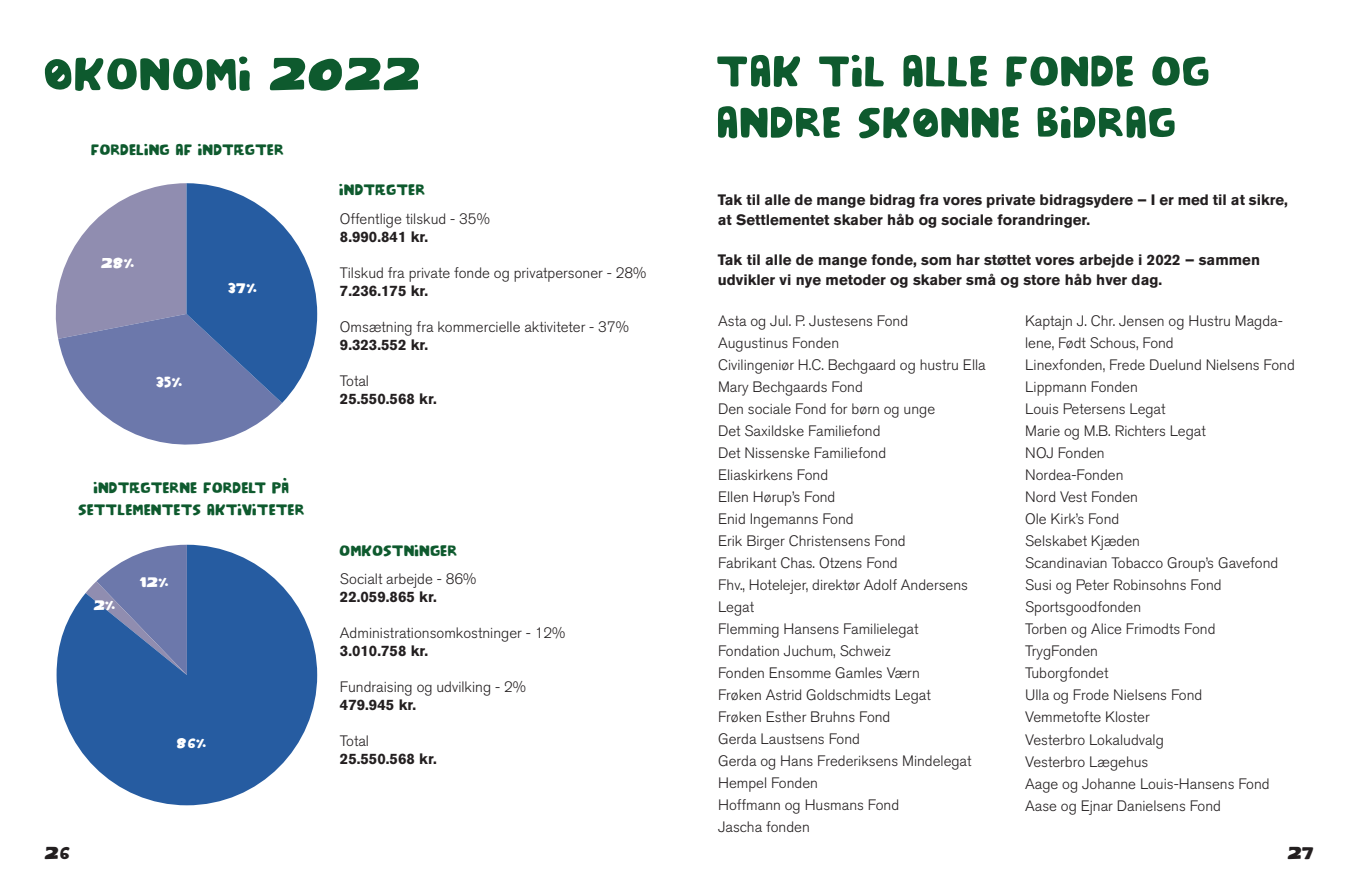
<style>
.page{position:relative;width:1347px;height:886px;background:#fff}
.page>*{position:absolute;margin:0;border:0;box-sizing:border-box;transform-origin:0 0}
.t1{font:56.25px "Saxogade 2023";color:#0e5a2e}
.t2{font:52.5px/51.2px "Saxogade 2023";color:#0e5a2e}
.t3{font:21.25px "Saxogade 2023";color:#231f20}
.t4{font:18.75px "Saxogade 2023";color:#0e5a2e}
.t5{font:17.5px "Saxogade 2023";color:#fff}
.t6{font:16.88px "Saxogade 2023";color:#fff}
.t7{font:300 15px/22px "Akzidenz Grotesk BE";color:#231f20}
.t8{font:700 15px/20px "Akzidenz Grotesk BE";color:#231f20}
</style>
<div class="page">
<svg style="left:55px;top:183px;width:262px;height:262px"></svg>
<svg style="left:57px;top:545px;width:260px;height:260px;fill:#265ca1"></svg>
<p class="t1" style="left:45px;top:45px;width:379px">ØKONOMI 2022</p>
<p class="t4" style="left:91px;top:140px;width:195px">FORDELING AF INDTÆGTER</p>
<p class="t5" style="left:102px;top:254px;width:35px">28%</p>
<p class="t5" style="left:157px;top:373px;width:28px">35%</p>
<p class="t5" style="left:229px;top:279px;width:30px">37%</p>
<p class="t4" style="left:94px;top:477px;width:197px">INDTÆGTERNE FORDELT PÅ</p>
<p class="t4" style="left:79px;top:500px;width:228px">SETTLEMENTETS AKTIVITETER</p>
<p class="t6" style="left:94px;top:596px;width:23px">2%</p>
<p class="t6" style="left:140px;top:573px;width:30px">12%</p>
<p class="t6" style="left:177px;top:734px;width:31px">86%</p>
<p class="t4" style="left:340px;top:180px;width:87px">INDTÆGTER</p>
<p class="t7" style="left:340px;top:208px;width:151px">Offentlige tilskud - 35%</p>
<p class="t8" style="left:340px;top:227px;width:90px">8.990.841 kr.</p>
<p class="t7" style="left:340px;top:262px;width:308px">Tilskud fra private fonde og privatpersoner - 28%</p>
<p class="t8" style="left:340px;top:281px;width:90px">7.236.175 kr.</p>
<p class="t7" style="left:340px;top:316px;width:290px">Omsætning fra kommercielle aktiviteter - 37%</p>
<p class="t8" style="left:340px;top:335px;width:90px">9.323.552 kr.</p>
<p class="t7" style="left:340px;top:370px;width:31px">Total</p>
<p class="t8" style="left:340px;top:389px;width:98px">25.550.568 kr.</p>
<p class="t4" style="left:340px;top:541px;width:119px">OMKOSTNINGER</p>
<p class="t7" style="left:340px;top:568px;width:138px">Socialt arbejde - 86%</p>
<p class="t8" style="left:340px;top:587px;width:98px">22.059.865 kr.</p>
<p class="t7" style="left:340px;top:622px;width:227px">Administrationsomkostninger - 12%</p>
<p class="t8" style="left:340px;top:641px;width:90px">3.010.758 kr.</p>
<p class="t7" style="left:340px;top:676px;width:187px">Fundraising og udvilking - 2%</p>
<p class="t8" style="left:340px;top:695px;width:78px">479.945 kr.</p>
<p class="t7" style="left:340px;top:730px;width:31px">Total</p>
<p class="t8" style="left:340px;top:749px;width:98px">25.550.568 kr.</p>
<p class="t2" style="left:717px;top:43px;width:496px">TAK TIL ALLE FONDE OG<br>ANDRE SKØNNE BIDRAG</p>
<p class="t8" style="left:717px;top:190px;width:572px">Tak til alle de mange bidrag fra vores private bidragsydere – I er med til at sikre, at Settlementet skaber håb og sociale forandringer.</p>
<p class="t8" style="left:717px;top:250px;width:544px">Tak til alle de mange fonde, som har støttet vores arbejde i 2022 – sammen</p>
<p class="t8" style="left:717px;top:270px;width:446px">udvikler vi nye metoder og skaber små og store håb hver dag.</p>
<p class="t7" style="left:718px;top:310px;width:192px">Asta og Jul. P. Justesens Fond</p>
<p class="t7" style="left:718px;top:332px;width:123px">Augustinus Fonden</p>
<p class="t7" style="left:718px;top:354px;width:269px">Civilingeniør H.C. Bechgaard og hustru Ella<br>Mary Bechgaards Fond</p>
<p class="t7" style="left:718px;top:398px;width:219px">Den sociale Fond for børn og unge</p>
<p class="t7" style="left:718px;top:420px;width:164px">Det Saxildske Familiefond</p>
<p class="t7" style="left:718px;top:442px;width:170px">Det Nissenske Familiefond</p>
<p class="t7" style="left:718px;top:464px;width:112px">Eliaskirkens Fond</p>
<p class="t7" style="left:718px;top:486px;width:119px">Ellen Hørup’s Fond</p>
<p class="t7" style="left:718px;top:508px;width:137px">Enid Ingemanns Fond</p>
<p class="t7" style="left:718px;top:530px;width:189px">Erik Birger Christensens Fond</p>
<p class="t7" style="left:718px;top:552px;width:181px">Fabrikant Chas. Otzens Fond</p>
<p class="t7" style="left:718px;top:574px;width:251px">Fhv., Hotelejer, direktør Adolf Andersens<br>Legat</p>
<p class="t7" style="left:718px;top:618px;width:202px">Flemming Hansens Familielegat</p>
<p class="t7" style="left:718px;top:640px;width:174px">Fondation Juchum, Schweiz</p>
<p class="t7" style="left:718px;top:662px;width:203px">Fonden Ensomme Gamles Værn</p>
<p class="t7" style="left:718px;top:684px;width:214px">Frøken Astrid Goldschmidts Legat</p>
<p class="t7" style="left:718px;top:706px;width:174px">Frøken Esther Bruhns Fond</p>
<p class="t7" style="left:718px;top:728px;width:143px">Gerda Laustsens Fond</p>
<p class="t7" style="left:718px;top:750px;width:255px">Gerda og Hans Frederiksens Mindelegat</p>
<p class="t7" style="left:718px;top:772px;width:101px">Hempel Fonden</p>
<p class="t7" style="left:718px;top:794px;width:183px">Hoffmann og Husmans Fond</p>
<p class="t7" style="left:718px;top:816px;width:93px">Jascha fonden</p>
<p class="t7" style="left:1025px;top:310px;width:259px">Kaptajn J. Chr. Jensen og Hustru Magda&shy;lene, Født Schous, Fond</p>
<p class="t7" style="left:1025px;top:354px;width:271px">Linexfonden, Frede Duelund Nielsens Fond</p>
<p class="t7" style="left:1025px;top:376px;width:114px">Lippmann Fonden</p>
<p class="t7" style="left:1025px;top:398px;width:142px">Louis Petersens Legat</p>
<p class="t7" style="left:1025px;top:420px;width:182px">Marie og M.B. Richters Legat</p>
<p class="t7" style="left:1025px;top:442px;width:81px">NOJ Fonden</p>
<p class="t7" style="left:1025px;top:464px;width:100px">Nordea-Fonden</p>
<p class="t7" style="left:1025px;top:486px;width:114px">Nord Vest Fonden</p>
<p class="t7" style="left:1025px;top:508px;width:96px">Ole Kirk’s Fond</p>
<p class="t7" style="left:1025px;top:530px;width:116px">Selskabet Kjæden</p>
<p class="t7" style="left:1025px;top:552px;width:255px">Scandinavian Tobacco Group’s Gavefond</p>
<p class="t7" style="left:1025px;top:574px;width:198px">Susi og Peter Robinsohns Fond</p>
<p class="t7" style="left:1025px;top:596px;width:117px">Sportsgoodfonden</p>
<p class="t7" style="left:1025px;top:618px;width:192px">Torben og Alice Frimodts Fond</p>
<p class="t7" style="left:1025px;top:640px;width:74px">TrygFonden</p>
<p class="t7" style="left:1025px;top:662px;width:85px">Tuborgfondet</p>
<p class="t7" style="left:1025px;top:684px;width:179px">Ulla og Frode Nielsens Fond</p>
<p class="t7" style="left:1025px;top:706px;width:126px">Vemmetofte Kloster</p>
<p class="t7" style="left:1025px;top:728px;width:140px">Vesterbro Lokaludvalg</p>
<p class="t7" style="left:1025px;top:750px;width:125px">Vesterbro Lægehus</p>
<p class="t7" style="left:1025px;top:772px;width:246px">Aage og Johanne Louis-Hansens Fond</p>
<p class="t7" style="left:1025px;top:794px;width:197px">Aase og Ejnar Danielsens Fond</p>
<h3 class="t3" style="left:45px;top:841px;width:28px">26</h3>
<h3 class="t3" style="left:1288px;top:841px;width:28px">27</h3>
</div>
